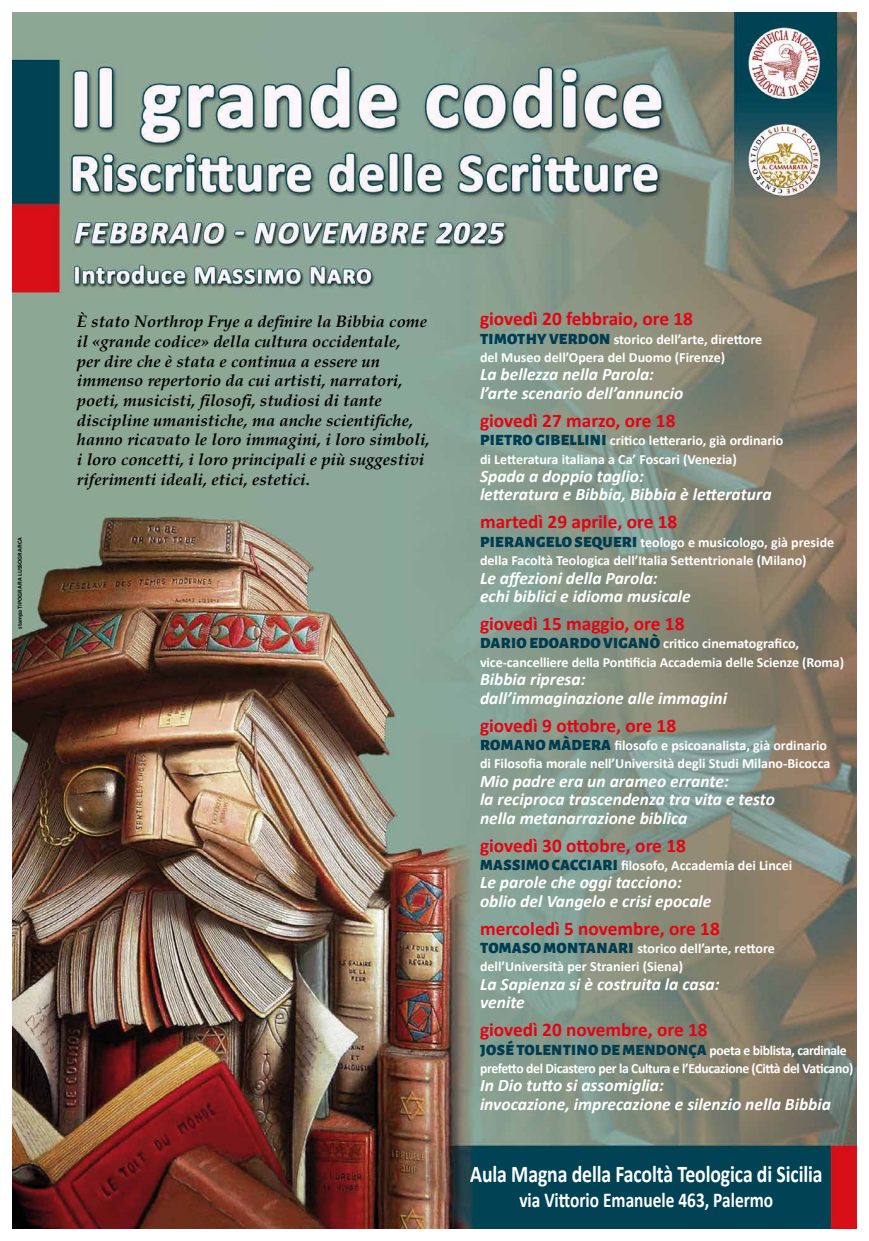
<style>
.page{position:relative;width:869px;height:1241px;background:#fff}
.page>*{position:absolute;margin:0;border:0;box-sizing:border-box;transform-origin:0 0}
.t1{font:700 24.06px "Calibri";letter-spacing:-.005em;color:#fff;scale:.82 1}
.t2{font:700 21.18px "Calibri";color:#fff;scale:.82 1}
.t3{font:700 19.25px "Calibri";color:#e30413}
.t4{font:italic 700 17.5px/18.4px "Calibri";color:#fff}
.t5{font:italic 700 16.62px/19.7px "Palatino";color:#000}
.t6{font:700 14px/18.4px "Calibri";color:#fff}
.t7{font:700 14px/18.4px "Calibri";letter-spacing:-.025em;color:#fff}
.t8{font:700 6.12px "Calibri";color:#000}
.s1{font-style:normal;font-size:15.75px}
.s2{font-family:"Alegreya Sans";font-weight:900;font-size:15.75px;color:#003c50}
</style>
<div class="page">
<img style="left:12px;top:12px;width:844px;height:1216px">
<p class="t8" style="left:16px;top:628px;width:93px;rotate:-90deg">stampa TIPOGRAFIA LUSSOGRAFICA</p>
<p class="t5" style="left:77px;top:311px;width:354px">È stato Northrop Frye a definire la Bibbia come il «grande codice» della cultura occidentale,<br>per dire che è stata e continua a essere un immenso repertorio da cui artisti, narratori, poeti, musicisti, filosofi, studiosi di tante discipline umanistiche, ma anche scientifiche, hanno ricavato le loro immagini, i loro simboli, i loro concetti, i loro principali e più suggestivi riferimenti ideali, etici, estetici<span class="s1">.</span></p>
<h3 class="t3" style="left:480px;top:305px;width:214px">giovedì 20 febbraio, ore 18</h3>
<p class="t6" style="left:480px;top:329px;width:283px"><span class="s2">TIMOTHY VERDON</span> storico dell’arte, direttore del Museo dell’Opera del Duomo (Firenze)</p>
<p class="t4" style="left:480px;top:365px;width:205px">La bellezza nella Parola: l’arte scenario dell’annuncio</p>
<h3 class="t3" style="left:480px;top:407px;width:197px">giovedì 27 marzo, ore 18</h3>
<p class="t6" style="left:480px;top:431px;width:305px"><span class="s2">PIETRO GIBELLINI</span> critico letterario, già ordinario di Letteratura italiana a Ca’ Foscari (Venezia)</p>
<p class="t4" style="left:480px;top:466px;width:293px">Spada a doppio taglio:<br>letteratura e Bibbia, Bibbia è letteratura</p>
<h3 class="t3" style="left:480px;top:508px;width:199px">martedì 29 aprile, ore 18</h3>
<p class="t6" style="left:480px;top:532px;width:355px"><span class="s2">PIERANGELO SEQUERI</span> teologo e musicologo, già preside della Facoltà Teologica dell’Italia Settentrionale (Milano)</p>
<p class="t4" style="left:480px;top:568px;width:212px">Le affezioni della Parola: echi biblici e idioma musicale</p>
<h3 class="t3" style="left:480px;top:610px;width:206px">giovedì 15 maggio, ore 18</h3>
<p class="t6" style="left:480px;top:634px;width:365px"><span class="s2">DARIO EDOARDO VIGANÒ</span> critico cinematografico, vice-cancelliere della Pontificia Accademia delle Scienze (Roma)</p>
<p class="t4" style="left:480px;top:669px;width:248px">Bibbia ripresa: dall’immaginazione alle immagini</p>
<h3 class="t3" style="left:480px;top:711px;width:197px">giovedì 9 ottobre, ore 18</h3>
<p class="t6" style="left:480px;top:735px;width:352px"><span class="s2">ROMANO MÀDERA</span> filosofo e psicoanalista, già ordinario di Filosofia morale nell’Università degli Studi Milano-Bicocca</p>
<p class="t4" style="left:480px;top:771px;width:296px">Mio padre era un arameo errante:<br>la reciproca trascendenza tra vita e testo nella metanarrazione biblica</p>
<h3 class="t3" style="left:480px;top:831px;width:207px">giovedì 30 ottobre, ore 18</h3>
<p class="t6" style="left:480px;top:855px;width:313px"><span class="s2">MASSIMO CACCIARI</span> filosofo, Accademia dei Lincei</p>
<p class="t4" style="left:480px;top:872px;width:233px">Le parole che oggi tacciono: oblio del Vangelo e crisi epocale</p>
<h3 class="t3" style="left:480px;top:914px;width:241px">mercoledì 5 novembre, ore 18</h3>
<p class="t6" style="left:480px;top:938px;width:296px"><span class="s2">TOMASO MONTANARI</span> storico dell’arte, rettore dell’Università per Stranieri (Siena)</p>
<p class="t4" style="left:480px;top:974px;width:241px">La Sapienza si è costruita la casa: venite</p>
<h3 class="t3" style="left:480px;top:1016px;width:229px">giovedì 20 novembre, ore 18</h3>
<p class="t7" style="left:480px;top:1040px;width:374px"><span class="s2">JOSÉ TOLENTINO DE MENDONÇA</span> poeta e biblista, cardinale prefetto del Dicastero per la Cultura e l’Educazione (Città del Vaticano)</p>
<p class="t4" style="left:480px;top:1075px;width:352px">In Dio tutto si assomiglia:<br>invocazione, imprecazione e silenzio nella Bibbia</p>
<h1 class="t1" style="left:470px;top:1156px;width:431px">Aula Magna della Facoltà Teologica di Sicilia</h1>
<h2 class="t2" style="left:519px;top:1184px;width:311px">via Vittorio Emanuele 463, Palermo</h2>
</div>
